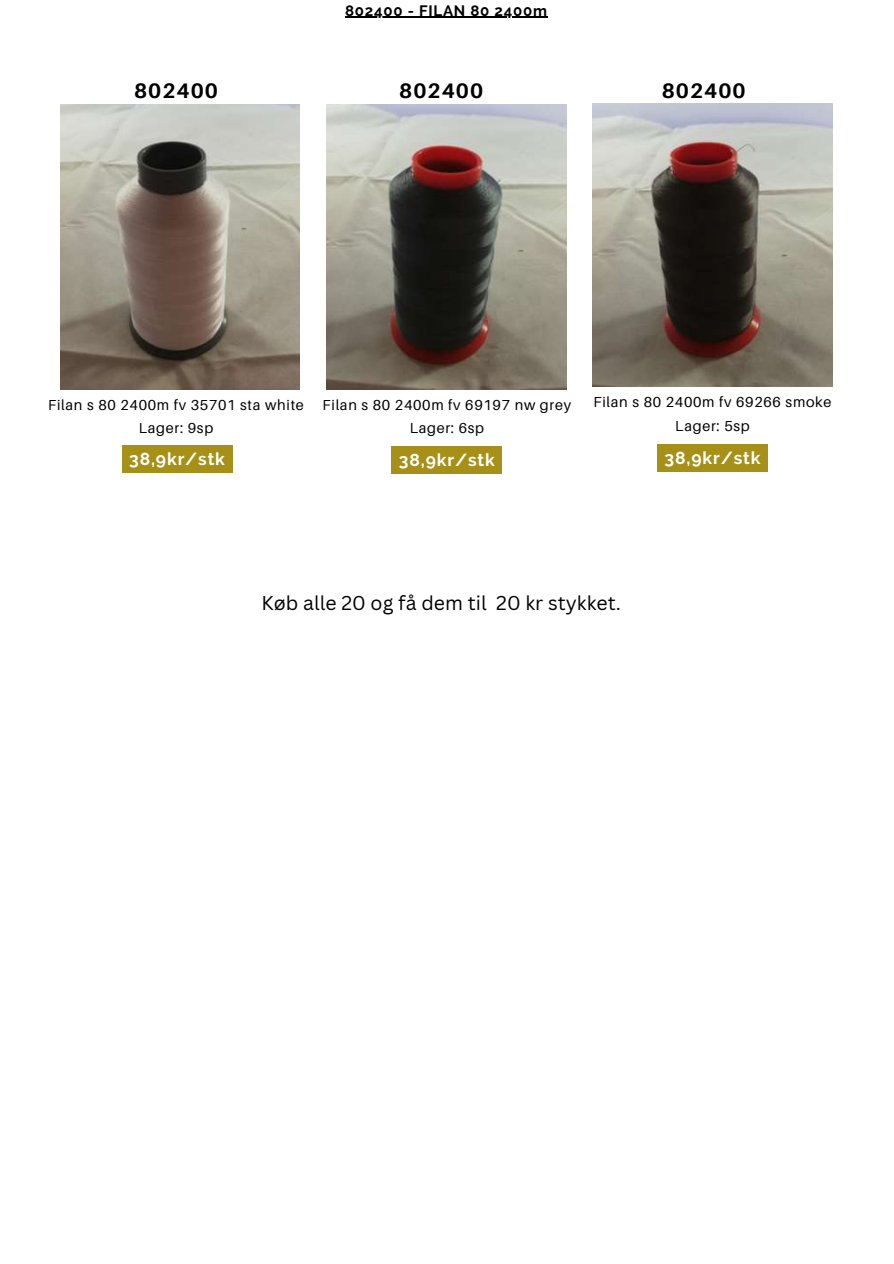
<style>
.page{position:relative;width:894px;height:1264px;background:#fff}
.page>*{position:absolute;margin:0;border:0;box-sizing:border-box;transform-origin:0 0}
.t1{font:700 21px "Aileron";letter-spacing:.05em;color:#000}
.t2{font:19.5px "Canva Sans";color:#000}
.t3{font:700 17.4px "Raleway";letter-spacing:.05em;color:#fff}
.t4{font:700 15px "Raleway";letter-spacing:.05em;color:#000}
.t5{font:14.4px/23.7px "Aileron";letter-spacing:.05em;color:#000;text-align:center}
</style>
<div class="page">
<img style="left:592px;top:104px;width:240px;height:282px">
<img style="left:326px;top:104px;width:240px;height:285px">
<img style="left:60px;top:104px;width:240px;height:285px">
<div style="left:657px;top:444px;width:110px;height:27px;background:#a79017"></div>
<div style="left:391px;top:446px;width:111px;height:28px;background:#a79017"></div>
<div style="left:122px;top:445px;width:110px;height:27px;background:#a79017"></div>
<hr style="left:345px;top:17px;width:202px;height:1px;background:#000">
<p class="t4" style="left:345px;top:2px;width:203px">802400 - FILAN 80 2400m</p>
<h1 class="t1" style="left:134px;top:77px;width:85px">802400</h1>
<h1 class="t1" style="left:399px;top:77px;width:85px">802400</h1>
<h1 class="t1" style="left:661px;top:77px;width:85px">802400</h1>
<p class="t5" style="left:48px;top:392px;width:257px">Filan s 80 2400m fv 35701 sta white<br>Lager: 9sp</p>
<p class="t3" style="left:129px;top:448px;width:97px">38,9kr/stk</p>
<p class="t3" style="left:399px;top:450px;width:97px">38,9kr/stk</p>
<p class="t5" style="left:322px;top:392px;width:250px">Filan s 80 2400m fv 69197 nw grey<br>Lager: 6sp</p>
<p class="t5" style="left:593px;top:390px;width:239px">Filan s 80 2400m fv 69266 smoke<br>Lager: 5sp</p>
<p class="t3" style="left:664px;top:447px;width:97px">38,9kr/stk</p>
<h2 class="t2" style="left:261px;top:589px;width:361px">Køb alle 20 og få dem til 20 kr stykket.</h2>
</div>
